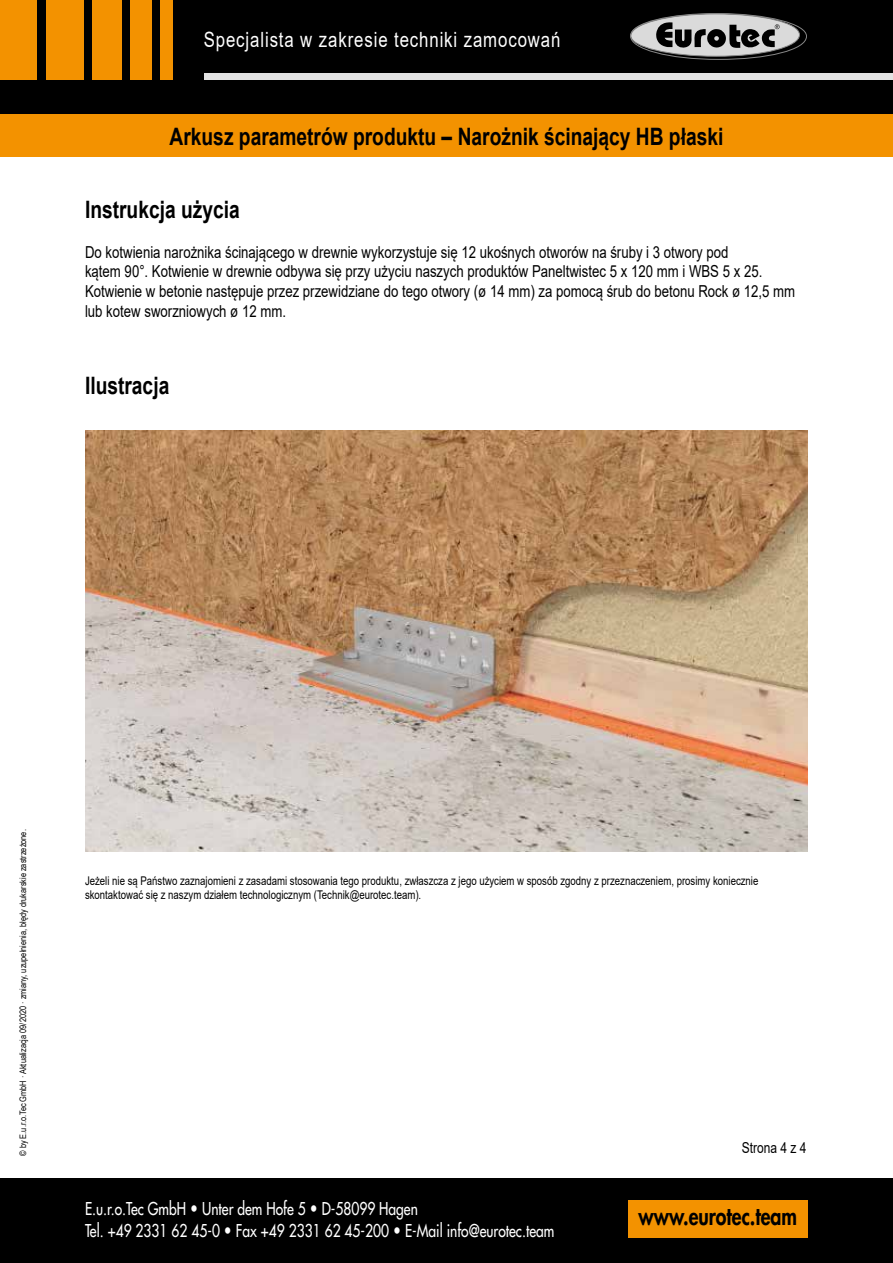
<style>
.page{position:relative;width:893px;height:1263px;background:#fff}
.page>*{position:absolute;margin:0;border:0;box-sizing:border-box;transform-origin:0 0}
.t1{font:800 24.3px "Futura Std";color:#000;scale:.8 1}
.t2{font:700 24px "Arial";color:#000;scale:.8 1}
.t3{font:21px "Arial";letter-spacing:.055em;color:#fff;scale:.8 1}
.t4{font:500 17.25px/22.5px "Futura Std";color:#fff;scale:.8 1}
.t5{font:16.5px/19.8px "Arial";color:#000;scale:.8 1}
.t6{font:15px "Arial";color:#000;scale:.8 1}
.t7{font:12px/14.4px "Arial";color:#000;scale:.8 1}
.t8{font:9px "Arial Narrow";color:#000}
.s1{font-weight:800}
</style>
<div class="page">
<div style="left:0;top:0;width:893px;height:137px;background:#000"></div>
<div style="left:204px;top:74px;width:689px;height:6px;background:#e3e3e3"></div>
<svg style="left:630px;top:13px;width:176px;height:46px"></svg>
<div style="left:631px;top:14px;width:168px;height:42px;background:#dadada;border-radius:50%"></div>
<div style="left:630px;top:14px;width:170px;height:43px;border:1px solid #878787;border-radius:50%"></div>
<div style="left:630px;top:13px;width:177px;height:47px;border:1px solid #878787;border-radius:50%"></div>
<svg style="left:656px;top:22px;width:124px;height:27px"></svg>
<div style="left:0;top:0;width:37px;height:80px;background:#f39200"></div>
<div style="left:46px;top:0;width:38px;height:80px;background:#f39200"></div>
<div style="left:92px;top:0;width:30px;height:80px;background:#f39200"></div>
<div style="left:131px;top:0;width:21px;height:80px;background:#f39200"></div>
<div style="left:161px;top:0;width:12px;height:80px;background:#f39200"></div>
<div style="left:0;top:114px;width:893px;height:43px;background:#f39200"></div>
<div style="left:0;top:1178px;width:893px;height:85px;background:#000"></div>
<div style="left:628px;top:1200px;width:180px;height:37px;background:#f39200"></div>
<img style="left:85px;top:430px;width:723px;height:421px">
<p class="t3" style="left:204px;top:25px;width:447px">Specjalista w zakresie techniki zamocowań</p>
<h2 class="t2" style="left:170px;top:119px;width:694px">Arkusz parametrów produktu – Narożnik ścinający HB płaski</h2>
<h2 class="t2" style="left:85px;top:193px;width:195px">Instrukcja użycia</h2>
<p class="t5" style="left:85px;top:242px;width:889px">Do kotwienia narożnika ścinającego w drewnie wykorzystuje się 12 ukośnych otworów na śruby i 3 otwory pod<br>kątem 90°. Kotwienie w drewnie odbywa się przy użyciu naszych produktów Paneltwistec 5 x 120 mm i WBS 5 x 25.<br>Kotwienie w betonie następuje przez przewidziane do tego otwory (ø 14 mm) za pomocą śrub do betonu Rock ø 12,5 mm lub kotew sworzniowych ø 12 mm.</p>
<h2 class="t2" style="left:85px;top:369px;width:107px">Ilustracja</h2>
<p class="t8" style="left:16px;top:1156px;width:328px;rotate:-90deg">© by E.u.r.o.Tec GmbH · Aktualizacja 09/2020 · zmiany, uzupełnienia, błędy drukarskie zastrzeżone.</p>
<p class="t7" style="left:85px;top:873px;width:843px">Jeżeli nie są Państwo zaznajomieni z zasadami stosowania tego produktu, zwłaszcza z jego użyciem w sposób zgodny z przeznaczeniem, prosimy koniecznie skontaktować się z naszym działem technologicznym (Technik@eurotec.team).</p>
<p class="t6" style="left:742px;top:1137px;width:82px">Strona 4 z 4</p>
<p class="t4" style="left:85px;top:1197px;width:588px">E.u.r.o.Tec GmbH <span class="s1">•</span> Unter dem Hofe 5 <span class="s1">•</span> D-58099 Hagen<br>Tel. +49 2331 62 45-0 <span class="s1">•</span> Fax +49 2331 62 45-200 <span class="s1">•</span> E-Mail info@eurotec.team</p>
<h1 class="t1" style="left:638px;top:1201px;width:200px">www.eurotec.team</h1>
</div>
